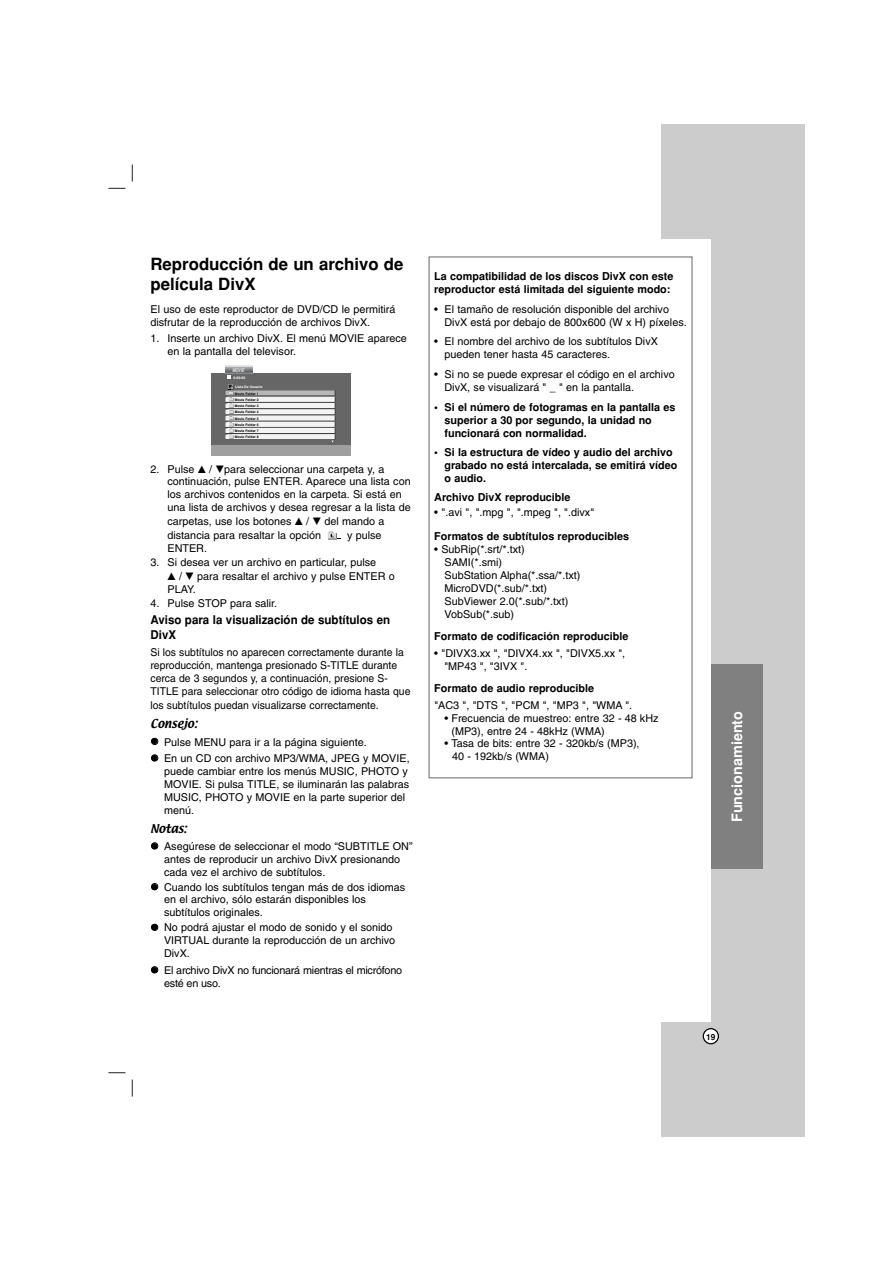
<style>
.page{position:relative;width:893px;height:1263px;background:#fff}
.page>*{position:absolute;margin:0;border:0;box-sizing:border-box;transform-origin:0 0}
.t1{font:700 16.8px/20.1px "Helvetica";color:#000}
.t2{font:700 14.4px "Helvetica";color:#fff}
.t3{font:700 12px/14.4px "Helvetica";color:#000;scale:.96 1}
.t4{font:10.8px/12.9px "Helvetica";color:#000}
.t5{font:700 10.8px/12.9px "Helvetica";color:#000}
.t6{font:10.8px/13.2px "Helvetica";color:#000;scale:.96 1}
.t7{font:10.8px/12.6px "Helvetica";letter-spacing:-.02em;color:#000}
.t8{font:10.8px "Textile";color:#000}
.t9{font:700 8.4px "Helvetica";color:#000}
.t10{font:700 5.1px "Helvetica";color:#e6e6e6;scale:.73 1}
.t11{font:700 3.45px "Helvetica";color:#fff}
.t12{font:700 3.3px/6.3px "Helvetica";color:#000;text-align:justify;scale:1.04 1}
.t13{font:700 3.3px "Helvetica";color:#fff;scale:1.04 1}
.s1{font-family:"Sony PS Common"}
</style>
<div class="page">
<svg style="left:132px;top:165px;width:1px;height:17px"></svg>
<svg style="left:132px;top:1080px;width:1px;height:17px"></svg>
<svg style="left:108px;top:188px;width:17px;height:1px"></svg>
<svg style="left:108px;top:1072px;width:17px;height:1px"></svg>
<div style="left:661px;top:124px;width:143px;height:1013px;background:#ccc"></div>
<div style="left:601px;top:239px;width:109px;height:783px;background:#fff"></div>
<svg style="left:702px;top:1028px;width:17px;height:16px"></svg>
<div style="left:710px;top:665px;width:52px;height:204px;background:#808080"></div>
<svg style="left:328px;top:532px;width:12px;height:7px"></svg>
<div style="left:211px;top:374px;width:139px;height:71px;background:#666"></div>
<div style="left:211px;top:445px;width:139px;height:10px;background:#9f9f9f"></div>
<svg style="left:225px;top:366px;width:27px;height:8px"></svg>
<svg style="left:225px;top:376px;width:110px;height:67px"></svg>
<div style="left:428px;top:256px;width:264px;height:522px;border:1px solid #808080"></div>
<h1 class="t1" style="left:150px;top:255px;width:254px">Reproducción de un archivo de película DivX</h1>
<p class="t4" style="left:150px;top:303px;width:246px">El uso de este reproductor de DVD/CD le permitirá disfrutar de la reproducción de archivos DivX.</p>
<p class="t4" style="left:167px;top:333px;width:241px;text-indent:-17px">1. Inserte un archivo DivX. El menú MOVIE aparece en la pantalla del televisor.</p>
<p class="t10" style="left:232px;top:368px;width:19px">MOVIE</p>
<p class="t11" style="left:233px;top:377px;width:13px">0:00:00</p>
<p class="t13" style="left:235px;top:386px;width:28px">Lista De Usuario</p>
<p class="t12" style="left:235px;top:391px;width:25px">Movie Folder 1<br>Movie Folder 2<br>Movie Folder 3<br>Movie Folder 4<br>Movie Folder 5<br>Movie Folder 6<br>Movie Folder 7<br>Movie Folder 8</p>
<p class="t4" style="left:167px;top:463px;width:245px;text-indent:-17px">2. Pulse <span class="s1">V</span> / <span class="s1">V</span>para seleccionar una carpeta y, a continuación, pulse ENTER. Aparece una lista con los archivos contenidos en la carpeta. Si está en una lista de archivos y desea regresar a la lista de carpetas, use los botones <span class="s1">V</span> / <span class="s1">V</span> del mando a distancia para resaltar la opción</p>
<p class="t4" style="left:347px;top:530px;width:36px">y pulse</p>
<p class="t4" style="left:167px;top:543px;width:41px">ENTER.</p>
<p class="t4" style="left:167px;top:557px;width:229px;line-height:13.8px;text-indent:-17px">3. Si desea ver un archivo en particular, pulse<br><span class="s1">V</span> / <span class="s1">V</span> para resaltar el archivo y pulse ENTER o</p>
<p class="t4" style="left:167px;top:583px;width:30px">PLAY.</p>
<p class="t4" style="left:150px;top:598px;width:128px">4. Pulse STOP para salir.</p>
<p class="t3" style="left:150px;top:614px;width:251px">Aviso para la visualización de subtítulos en<br>DivX</p>
<p class="t6" style="left:150px;top:646px;width:272px">Si los subtítulos no aparecen correctamente durante la reproducción, mantenga presionado S-TITLE durante cerca de 3 segundos y, a continuación, presione S-TITLE para seleccionar otro código de idioma hasta que los subtítulos puedan visualizarse correctamente.</p>
<p class="t8" style="left:150px;top:719px;width:48px">Consejo:</p>
<p class="t4" style="left:164px;top:734px;width:247px;line-height:16.5px">Pulse MENU para ir a la página siguiente.<br>En un CD con archivo MP3/WMA, JPEG y MOVIE,</p>
<p class="t4" style="left:164px;top:765px;width:246px">puede cambiar entre los menús MUSIC, PHOTO y MOVIE. Si pulsa TITLE, se iluminarán las palabras MUSIC, PHOTO y MOVIE en la parte superior del menú.</p>
<p class="t8" style="left:150px;top:824px;width:38px">Notas:</p>
<p class="t4" style="left:164px;top:841px;width:250px">Asegúrese de seleccionar el modo “SUBTITLE ON” antes de reproducir un archivo DivX presionando cada vez el archivo de subtítulos.</p>
<p class="t4" style="left:164px;top:882px;width:242px">Cuando los subtítulos tengan más de dos idiomas en el archivo, sólo estarán disponibles los subtítulos originales.</p>
<p class="t4" style="left:164px;top:922px;width:233px">No podrá ajustar el modo de sonido y el sonido<br>VIRTUAL durante la reproducción de un archivo<br>DivX.</p>
<p class="t7" style="left:164px;top:965px;width:239px">El archivo DivX no funcionará mientras el micrófono esté en uso.</p>
<p class="t5" style="left:434px;top:271px;width:241px">La compatibilidad de los discos DivX con este reproductor está limitada del siguiente modo:</p>
<p class="t4" style="left:444px;top:303px;width:244px;text-indent:-10px">• El tamaño de resolución disponible del archivo<br>DivX está por debajo de 800x600 (W x H) píxeles.</p>
<p class="t4" style="left:444px;top:336px;width:215px;text-indent:-10px">• El nombre del archivo de los subtítulos DivX pueden tener hasta 45 caracteres.</p>
<p class="t4" style="left:444px;top:369px;width:232px;text-indent:-10px">• Si no se puede expresar el código en el archivo<br>DivX, se visualizará " _ " en la pantalla.</p>
<p class="t5" style="left:444px;top:402px;width:233px;text-indent:-10px">• Si el número de fotogramas en la pantalla es superior a 30 por segundo, la unidad no funcionará con normalidad.</p>
<p class="t5" style="left:444px;top:447px;width:234px;text-indent:-10px">• Si la estructura de vídeo y audio del archivo grabado no está intercalada, se emitirá vídeo o audio.</p>
<p class="t5" style="left:434px;top:492px;width:138px">Archivo DivX reproducible</p>
<p class="t4" style="left:434px;top:506px;width:161px">• ".avi ", ".mpg ", ".mpeg ", ".divx"</p>
<p class="t5" style="left:434px;top:530px;width:196px">Formatos de subtítulos reproducibles</p>
<p class="t4" style="left:444px;top:544px;width:137px;text-indent:-10px">• SubRip(*.srt/*.txt)<br>SAMI(*.smi)<br>SubStation Alpha(*.ssa/*.txt)<br>MicroDVD(*.sub/*.txt)<br>SubViewer 2.0(*.sub/*.txt)<br>VobSub(*.sub)</p>
<p class="t5" style="left:434px;top:631px;width:196px">Formato de codificación reproducible</p>
<p class="t4" style="left:444px;top:648px;width:182px;line-height:12.5px;text-indent:-10px">• "DIVX3.xx ", "DIVX4.xx ", "DIVX5.xx ", "MP43 ", "3IVX ".</p>
<p class="t5" style="left:434px;top:683px;width:161px">Formato de audio reproducible</p>
<p class="t4" style="left:434px;top:700px;width:199px">"AC3 ", "DTS ", "PCM ", "MP3 ", "WMA ".</p>
<p class="t4" style="left:451px;top:712px;width:209px;text-indent:-7px">• Frecuencia de muestreo: entre 32 - 48 kHz (MP3), entre 24 - 48kHz (WMA)</p>
<p class="t4" style="left:452px;top:738px;width:189px;text-indent:-8px">• Tasa de bits: entre 32 - 320kb/s (MP3),<br>40 - 192kb/s (WMA)</p>
<h2 class="t2" style="left:731px;top:822px;width:113px;rotate:-90deg">Funcionamiento</h2>
<p class="t9" style="left:706px;top:1034px;width:11px">19</p>
</div>
